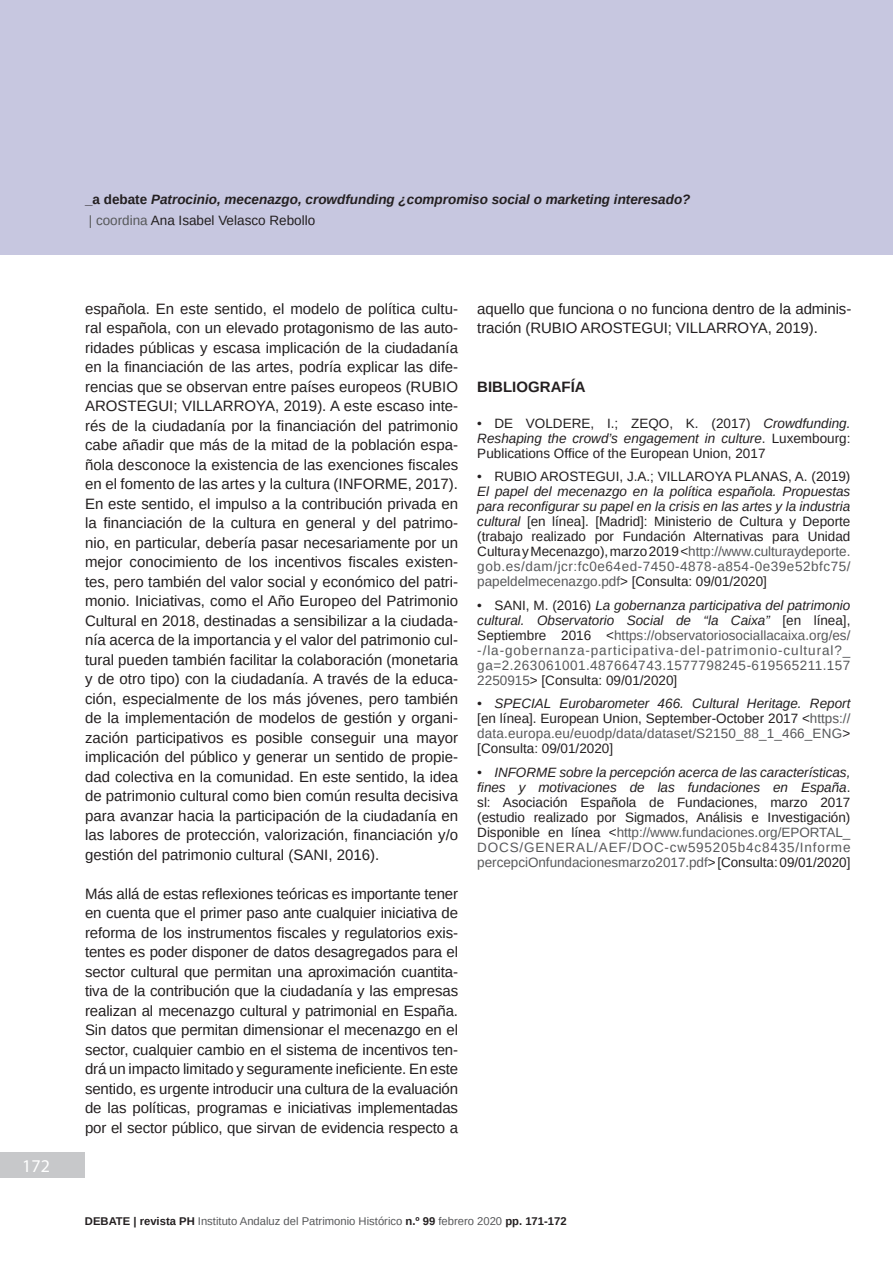
<style>
.page{position:relative;width:893px;height:1263px;background:#fff}
.page>*{position:absolute;margin:0;border:0;box-sizing:border-box;transform-origin:0 0}
.t1{font:18px "Myriad Pro";color:#fff}
.t2{font:15px/19.5px "Arimo";letter-spacing:-.01em;color:#231f20;text-align:justify}
.Bibliografia_título{font:700 15px "Arimo";color:#231f20}
.t3{font:13.5px/15px "Arimo";color:#231f20;text-align:justify}
.t4{font:13.5px/15px "Arimo";letter-spacing:.035em;color:#57585a;text-align:justify}
.t5{font:italic 700 13.5px/21px "Arimo";color:#231f20}
.t6{font:11.25px "Arimo";color:#57585a}
.s1{font-style:normal}
.s2{font-weight:400;font-style:normal;color:#57585a}
.s3{font-weight:400;font-style:normal}
.s4{font-style:italic}
.s5{color:#57585a}
.s6{color:#231f20}
.s7{font-style:italic;color:#231f20}
.s8{font-weight:700;color:#231f20}
</style>
<div class="page">
<div style="left:0;top:0;width:893px;height:255px;background:#c7c7e0"></div>
<div style="left:0;top:1152px;width:85px;height:26px;background:#c7c8ca"></div>
<p class="t1" style="left:22px;top:1155px;width:29px">172</p>
<p class="t5" style="left:85px;top:189px;width:607px"><span class="s1">_a debate</span> Patrocinio, mecenazgo, crowdfunding ¿compromiso social o marketing interesado? <span class="s2">| coordina</span> <span class="s3">Ana Isabel Velasco Rebollo</span></p>
<p class="t2" style="left:85px;top:299px;width:375px">española. En este sentido, el modelo de política cultu&shy;ral española, con un elevado protagonismo de las auto&shy;ridades públicas y escasa implicación de la ciudadanía en la financiación de las artes, podría explicar las dife&shy;rencias que se observan entre países europeos (RUBIO AROSTEGUI; VILLARROYA, 2019). A este escaso inte&shy;rés de la ciudadanía por la financiación del patrimonio cabe añadir que más de la mitad de la población espa&shy;ñola desconoce la existencia de las exenciones fiscales en el fomento de las artes y la cultura (INFORME, 2017).<br>En este sentido, el impulso a la contribución privada en la financiación de la cultura en general y del patrimo&shy;nio, en particular, debería pasar necesariamente por un mejor conocimiento de los incentivos fiscales existen&shy;tes, pero también del valor social y económico del patri&shy;monio. Iniciativas, como el Año Europeo del Patrimonio Cultural en 2018, destinadas a sensibilizar a la ciudada&shy;nía acerca de la importancia y el valor del patrimonio cul&shy;tural pueden también facilitar la colaboración (monetaria y de otro tipo) con la ciudadanía. A través de la educa&shy;ción, especialmente de los más jóvenes, pero también de la implementación de modelos de gestión y organi&shy;zación participativos es posible conseguir una mayor implicación del público y generar un sentido de propie&shy;dad colectiva en la comunidad. En este sentido, la idea de patrimonio cultural como bien común resulta decisiva para avanzar hacia la participación de la ciudadanía en las labores de protección, valorización, financiación y/o gestión del patrimonio cultural (SANI, 2016).</p>
<p class="t2" style="left:85px;top:884px;width:375px">Más allá de estas reflexiones teóricas es importante tener en cuenta que el primer paso ante cualquier iniciativa de reforma de los instrumentos fiscales y regulatorios exis&shy;tentes es poder disponer de datos desagregados para el sector cultural que permitan una aproximación cuantita&shy;tiva de la contribución que la ciudadanía y las empresas realizan al mecenazgo cultural y patrimonial en España.<br>Sin datos que permitan dimensionar el mecenazgo en el sector, cualquier cambio en el sistema de incentivos ten&shy;drá un impacto limitado y seguramente ineficiente. En este sentido, es urgente introducir una cultura de la evaluación de las políticas, programas e iniciativas implementadas por el sector público, que sirvan de evidencia respecto a</p>
<p class="t2" style="left:477px;top:299px;width:376px">aquello que funciona o no funciona dentro de la adminis&shy;tración (RUBIO AROSTEGUI; VILLARROYA, 2019).</p>
<p class="Bibliografia_título" style="left:477px;top:376px;width:110px">BIBLIOGRAFÍA</p>
<p class="t3" style="left:477px;top:416px;width:375px">• DE VOLDERE, I.; ZEQO, K. (2017) <span class="s4">Crowdfunding.<br>Reshaping the crowd’s engagement in culture</span>. Luxembourg:<br>Publications Office of the European Union, 2017</p>
<p class="t3" style="left:477px;top:469px;width:375px">• RUBIO AROSTEGUI, J.A.; VILLAROYA PLANAS, A. (2019)<br><span class="s4">El papel del mecenazgo en la política española. Propuestas para reconfigurar su papel en la crisis en las artes y la industria cultural</span> [en línea]. [Madrid]: Ministerio de Cultura y Deporte (trabajo realizado por Fundación Alternativas para Unidad Cultura y Mecenazgo), marzo 2019 &lt;<span class="s5">http://www.culturaydeporte. gob.es/dam/jcr:fc0e64ed-7450-4878-a854-0e39e52bfc75/ papeldelmecenazgo.pdf</span>&gt; [Consulta: 09/01/2020]</p>
<p class="t4" style="left:477px;top:598px;width:375px"><span class="s6">• SANI, M. (2016)</span> <span class="s7">La gobernanza participativa del patrimonio cultural. Observatorio Social de “la Caixa”</span> <span class="s6">[en línea], Septiembre 2016 &lt;</span>https://observatoriosociallacaixa.org/es/ -/la-gobernanza-participativa-del-patrimonio-cultural?_ ga=2.263061001.487664743.1577798245-619565211.157<br>2250915<span class="s6">&gt; [Consulta: 09/01/2020]</span></p>
<p class="t3" style="left:477px;top:696px;width:375px"><span class="s4">• SPECIAL Eurobarometer 466. Cultural Heritage. Report </span>[en línea]. European Union, September-October 2017 &lt;<span class="s5">https:// data.europa.eu/euodp/data/dataset/S2150_88_1_466_ENG</span>&gt; [Consulta: 09/01/2020]</p>
<p class="t3" style="left:477px;top:765px;width:375px"><span class="s4">• INFORME sobre la percepción acerca de las características, fines y motivaciones de las fundaciones en España</span>. sl: Asociación Española de Fundaciones, marzo 2017 (estudio realizado por Sigmados, Análisis e Investigación)<br>Disponible en línea &lt;<span class="s5">http://www.fundaciones.org/EPORTAL_ DOCS/GENERAL/AEF/DOC-cw595205b4c8435/Informe percepciOnfundacionesmarzo2017.pdf</span>&gt; [Consulta: 09/01/2020]</p>
<p class="t6" style="left:85px;top:1213px;width:483px"><span class="s8">DEBATE | revista PH</span> Instituto Andaluz del Patrimonio Histórico <span class="s8">n.º 99</span> febrero 2020 <span class="s8">pp. 171-172</span></p>
</div>
